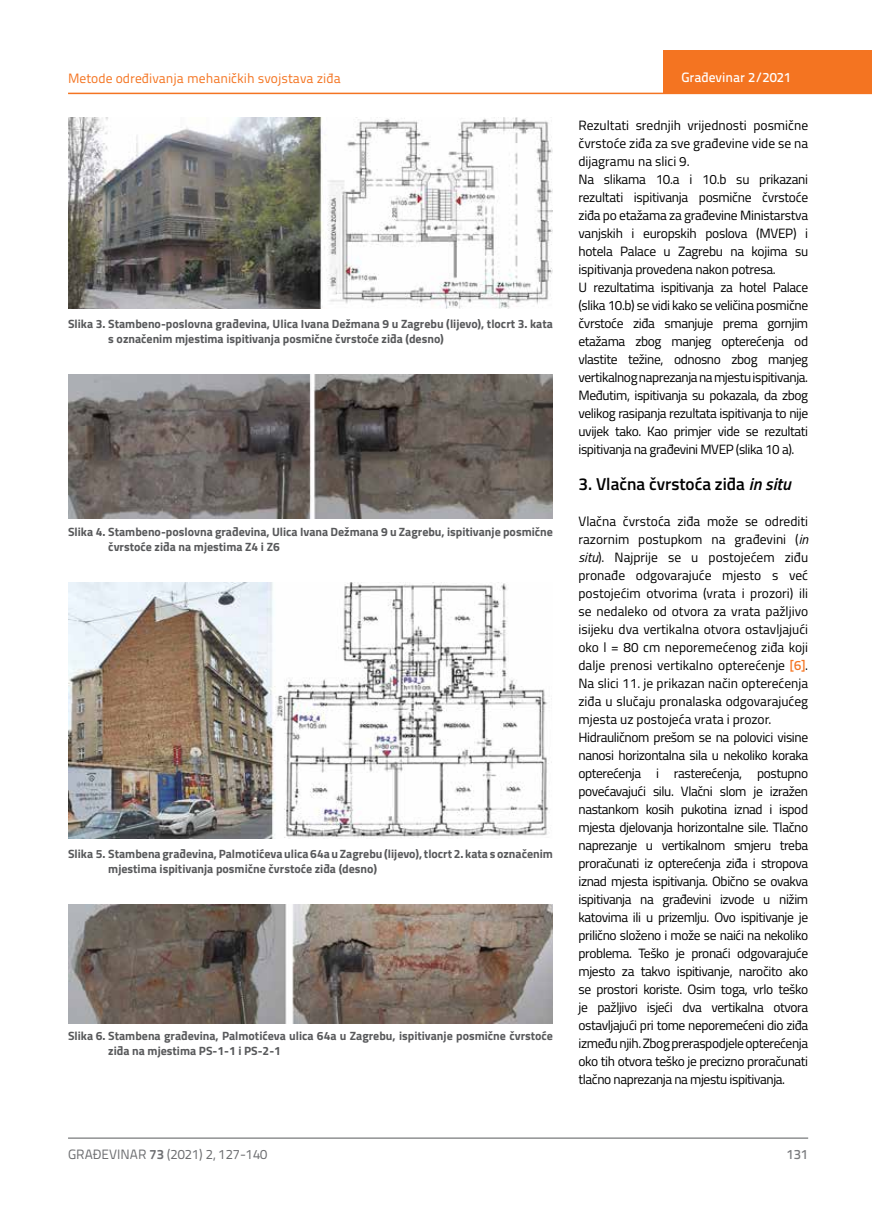
<style>
.page{position:relative;width:872px;height:1212px;background:#fff}
.page>*{position:absolute;margin:0;border:0;box-sizing:border-box;transform-origin:0 0}
.t1{font:600 17.25px "Titillium";color:#000}
.t2{font:13.5px/18px "Titillium";letter-spacing:-.03em;color:#000}
.t3{font:13.5px "Titillium Text 22 L";color:#f47421}
.t4{font:13.5px "Titillium Text 22 L";color:#6d6e71}
.t5{font:500 13.5px "Titillium Text 22 L";color:#fff}
.t6{font:500 13.5px "Titillium Text 22 L";color:#797a7d}
.t7{font:700 12px/15px "Titillium";color:#58595b}
.s1{font-style:italic}
.s2{font-family:"Titillium Text 22 L";font-weight:500;color:#f47421}
.s3{font-weight:700}
</style>
<div class="page">
<hr style="left:68px;top:93px;width:804px;height:1px;background:#f47421">
<div style="left:663px;top:50px;width:209px;height:44px;background:#f47421"></div>
<hr style="left:68px;top:1138px;width:740px;height:1px;background:#58595b">
<img style="left:68px;top:118px;width:485px;height:191px">
<img style="left:68px;top:374px;width:485px;height:144px">
<img style="left:68px;top:582px;width:484px;height:256px">
<img style="left:68px;top:904px;width:485px;height:119px">
<p class="t3" style="left:68px;top:68px;width:274px">Metode određivanja mehaničkih svojstava ziđa</p>
<p class="t7" style="left:108px;top:315px;width:446px;text-indent:-40px">Slika 3. Stambeno-poslovna građevina, Ulica Ivana Dežmana 9 u Zagrebu (lijevo), tlocrt 3. kata s označenim mjestima ispitivanja posmične čvrstoće ziđa (desno)</p>
<p class="t7" style="left:108px;top:524px;width:446px;text-indent:-40px">Slika 4. Stambeno-poslovna građevina, Ulica Ivana Dežmana 9 u Zagrebu, ispitivanje posmične čvrstoće ziđa na mjestima Z4 i Z6</p>
<p class="t7" style="left:108px;top:846px;width:446px;text-indent:-40px">Slika 5. Stambena građevina, Palmotićeva ulica 64a u Zagrebu (lijevo), tlocrt 2. kata s označenim mjestima ispitivanja posmične čvrstoće ziđa (desno)</p>
<p class="t7" style="left:108px;top:1027px;width:446px;text-indent:-40px">Slika 6. Stambena građevina, Palmotićeva ulica 64a u Zagrebu, ispitivanje posmične čvrstoće ziđa na mjestima PS-1-1 i PS-2-1</p>
<p class="t5" style="left:681px;top:67px;width:111px">Građevinar 2/2021</p>
<p class="t2" style="left:578px;top:115px;width:231px">Rezultati srednjih vrijednosti posmične čvrstoće ziđa za sve građevine vide se na dijagramu na slici 9.<br>Na slikama 10.a i 10.b su prikazani rezultati ispitivanja posmične čvrstoće ziđa po etažama za građevine Ministarstva vanjskih i europskih poslova (MVEP) i hotela Palace u Zagrebu na kojima su ispitivanja provedena nakon potresa.<br>U rezultatima ispitivanja za hotel Palace (slika 10.b) se vidi kako se veličina posmične čvrstoće ziđa smanjuje prema gornjim etažama zbog manjeg opterećenja od vlastite težine, odnosno zbog manjeg vertikalnog naprezanja na mjestu ispitivanja.<br>Međutim, ispitivanja su pokazala, da zbog velikog rasipanja rezultata ispitivanja to nije uvijek tako. Kao primjer vide se rezultati ispitivanja na građevini MVEP (slika 10 a).</p>
<p class="t1" style="left:578px;top:471px;width:214px">3. Vlačna čvrstoća ziđa <span class="s1">in situ</span></p>
<p class="t2" style="left:578px;top:511px;width:231px">Vlačna čvrstoća ziđa može se odrediti razornim postupkom na građevini (<span class="s1">in situ</span>). Najprije se u postojećem ziđu pronađe odgovarajuće mjesto s već postojećim otvorima (vrata i prozori) ili se nedaleko od otvora za vrata pažljivo isijeku dva vertikalna otvora ostavljajući oko l = 80 cm neporemećenog ziđa koji dalje prenosi vertikalno opterećenje <span class="s2">[6]</span>.<br>Na slici 11. je prikazan način opterećenja ziđa u slučaju pronalaska odgovarajućeg mjesta uz postojeća vrata i prozor.<br>Hidrauličnom prešom se na polovici visine nanosi horizontalna sila u nekoliko koraka opterećenja i rasterećenja, postupno povećavajući silu. Vlačni slom je izražen nastankom kosih pukotina iznad i ispod mjesta djelovanja horizontalne sile. Tlačno naprezanje u vertikalnom smjeru treba proračunati iz opterećenja ziđa i stropova iznad mjesta ispitivanja. Obično se ovakva ispitivanja na građevini izvode u nižim katovima ili u prizemlju. Ovo ispitivanje je prilično složeno i može se naići na nekoliko problema. Teško je pronaći odgovarajuće mjesto za takvo ispitivanje, naročito ako se prostori koriste. Osim toga, vrlo teško je pažljivo isjeći dva vertikalna otvora ostavljajući pri tome neporemećeni dio ziđa između njih. Zbog preraspodjele opterećenja oko tih otvora teško je precizno proračunati tlačno naprezanja na mjestu ispitivanja.</p>
<p class="t4" style="left:68px;top:1144px;width:201px">GRAĐEVINAR <span class="s3">73</span> (2021) 2, 127-140</p>
<p class="t6" style="left:786px;top:1144px;width:23px">131</p>
</div>
